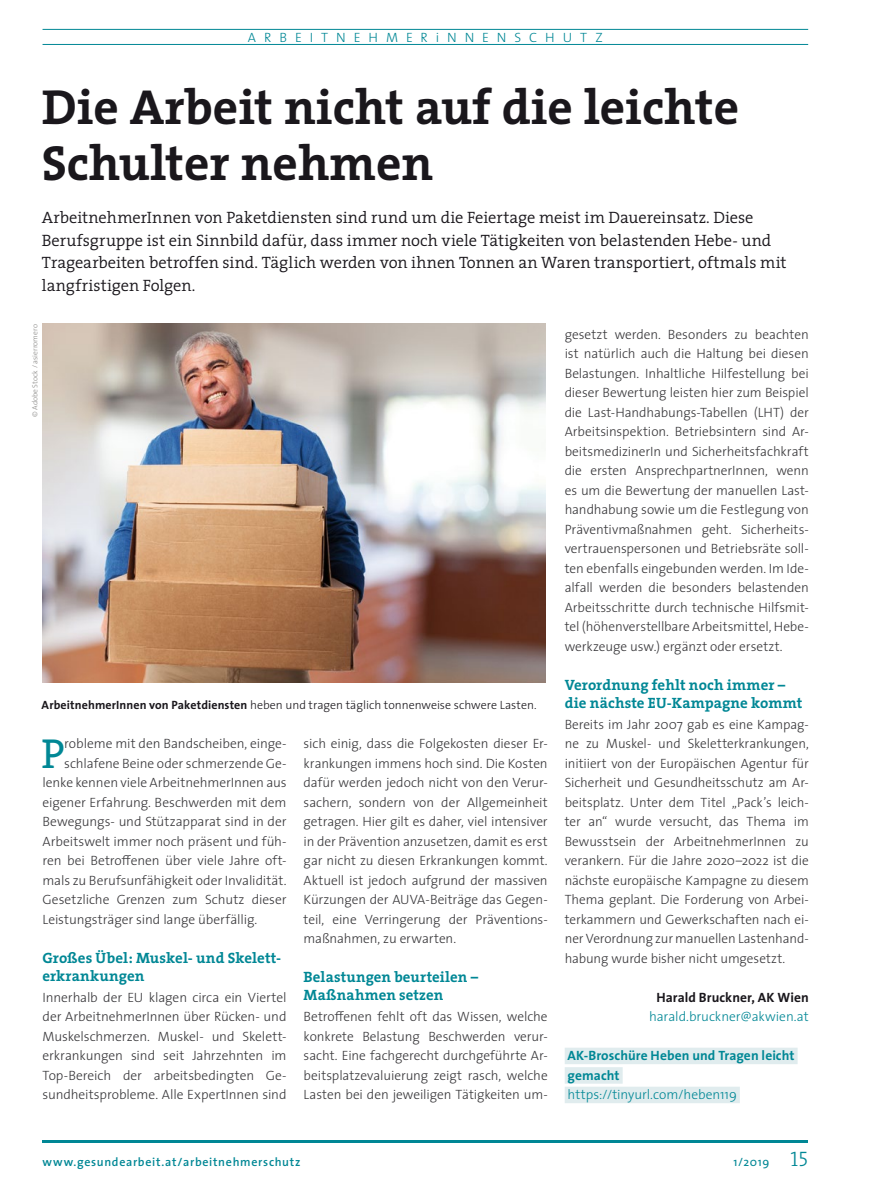
<style>
.page{position:relative;width:872px;height:1191px;background:#fff}
.page>*{position:absolute;margin:0;border:0;box-sizing:border-box;transform-origin:0 0}
.t1{font:700 49.5px/55.5px "The Serif";color:#1a171c}
.t2{font:42.45px "The Serif";color:#008795}
.t3{font:21px "The Serif Light Caps";color:#008795}
.t4{font:300 16.5px/22.5px "The Serif";color:#1a171c}
.t5{font:700 15px/18px "The Serif";letter-spacing:.005em;color:#008795}
.t6{font:300 13.5px/19.5px "The Sans";letter-spacing:-.005em;color:#38373a;text-align:justify}
.t7{font:300 13.5px "The Sans";color:#008795}
.t8{font:700 13.5px/19.5px "The Sans";letter-spacing:.005em;color:#008795}
.t9{font:300 13.5px "The Sans";letter-spacing:.59em;color:#008795}
.t10{font:700 13.5px "The Sans";letter-spacing:.005em;color:#1a171c}
.t11{font:300 12px "The Sans";color:#1a171c}
.t12{font:600 12px "The Sans";letter-spacing:.06em;color:#008795}
.t13{font:12px "The Sans";color:#008795}
.t14{font:300 7.5px "The Sans";color:#888785}
.s1{font-weight:700}
</style>
<div class="page">
<hr style="left:43px;top:29px;width:765px;height:1px;background:#008795">
<hr style="left:43px;top:44px;width:765px;height:1px;background:#008795">
<hr style="left:43px;top:1140px;width:765px;height:2px;background:#008795">
<div style="left:564px;top:1047px;width:233px;height:17px;background:#e0ecee"></div>
<div style="left:564px;top:1067px;width:58px;height:16px;background:#e0ecee"></div>
<div style="left:564px;top:1086px;width:176px;height:17px;background:#e0ecee"></div>
<img style="left:43px;top:323px;width:502px;height:359px">
<p class="t9" style="left:248px;top:26px;width:356px">ARBEITNEHMERiNNENSCHUTZ</p>
<h1 class="t1" style="left:42px;top:78px;width:699px">Die Arbeit nicht auf die leichte<br>Schulter nehmen</h1>
<p class="t4" style="left:42px;top:206px;width:746px">ArbeitnehmerInnen von Paketdiensten sind rund um die Feiertage meist im Dauereinsatz. Diese Berufsgruppe ist ein Sinnbild dafür, dass immer noch viele Tätigkeiten von belastenden Hebe- und Tragearbeiten betroffen sind. Täglich werden von ihnen Tonnen an Waren transportiert, oftmals mit langfristigen Folgen.</p>
<p class="t14" style="left:29px;top:417px;width:94px;rotate:-90deg">© Adobe Stock / asierromero</p>
<p class="t11" style="left:42px;top:695px;width:496px"><span class="s1">ArbeitnehmerInnen von Paketdiensten</span> heben und tragen täglich tonnenweise schwere Lasten.</p>
<h2 class="t2" style="left:41px;top:718px;width:24px">P</h2>
<p class="t6" style="left:64px;top:733px;width:224px">robleme mit den Bandscheiben, einge-</p>
<p class="t6" style="left:64px;top:753px;width:224px">schlafene Beine oder schmerzende Ge-</p>
<p class="t6" style="left:43px;top:772px;width:245px">lenke kennen viele ArbeitnehmerInnen aus</p>
<p class="t6" style="left:43px;top:792px;width:245px">eigener Erfahrung. Beschwerden mit dem</p>
<p class="t6" style="left:43px;top:811px;width:245px">Bewegungs- und Stützapparat sind in der</p>
<p class="t6" style="left:43px;top:831px;width:245px">Arbeitswelt immer noch präsent und füh-</p>
<p class="t6" style="left:43px;top:850px;width:245px">ren bei Betroffenen über viele Jahre oft-</p>
<p class="t6" style="left:43px;top:870px;width:245px">mals zu Berufsunfähigkeit oder Invalidität.</p>
<p class="t6" style="left:43px;top:889px;width:245px">Gesetzliche Grenzen zum Schutz dieser</p>
<p class="t6" style="left:43px;top:909px;width:216px">Leistungsträger sind lange überfällig.</p>
<p class="t5" style="left:43px;top:948px;width:240px">Großes Übel: Muskel- und Skelett&shy;erkrankungen</p>
<p class="t6" style="left:43px;top:987px;width:245px">Innerhalb der EU klagen circa ein Viertel der ArbeitnehmerInnen über Rücken- und Muskelschmerzen. Muskel- und Skelett&shy;erkrankungen sind seit Jahrzehnten im Top-Bereich der arbeitsbedingten Ge&shy;sundheitsprobleme. Alle ExpertInnen sind</p>
<p class="t6" style="left:304px;top:733px;width:245px">sich einig, dass die Folgekosten dieser Er&shy;krankungen immens hoch sind. Die Kosten dafür werden jedoch nicht von den Verur&shy;sachern, sondern von der Allgemeinheit getragen. Hier gilt es daher, viel intensiver in der Prävention anzusetzen, damit es erst gar nicht zu diesen Erkrankungen kommt.<br>Aktuell ist jedoch aufgrund der massiven Kürzungen der AUVA-Beiträge das Gegen&shy;teil, eine Verringerung der Präventions&shy;maßnahmen, zu erwarten.</p>
<p class="t5" style="left:304px;top:968px;width:176px">Belastungen beurteilen –<br>Maßnahmen setzen</p>
<p class="t6" style="left:304px;top:1006px;width:246px">Betroffenen fehlt oft das Wissen, welche konkrete Belastung Beschwerden verur&shy;sacht. Eine fachgerecht durchgeführte Ar&shy;beitsplatzevaluierung zeigt rasch, welche Lasten bei den jeweiligen Tätigkeiten um-</p>
<p class="t6" style="left:564px;top:324px;width:245px">gesetzt werden. Besonders zu beachten ist natürlich auch die Haltung bei diesen Belastungen. Inhaltliche Hilfestellung bei dieser Bewertung leisten hier zum Beispiel die Last-Handhabungs-Tabellen (LHT) der Arbeitsinspektion. Betriebsintern sind Ar&shy;beitsmedizinerIn und Sicherheitsfachkraft die ersten AnsprechpartnerInnen, wenn es um die Bewertung der manuellen Last&shy;handhabung sowie um die Festlegung von Präventivmaßnahmen geht. Sicherheits&shy;vertrauenspersonen und Betriebsräte soll&shy;ten ebenfalls eingebunden werden. Im Ide&shy;alfall werden die besonders belastenden Arbeitsschritte durch technische Hilfsmit&shy;tel (höhenverstellbare Arbeitsmittel, Hebe&shy;werkzeuge usw.) ergänzt oder ersetzt.</p>
<p class="t5" style="left:564px;top:675px;width:239px">Verordnung fehlt noch immer – die nächste EU-Kampagne kommt</p>
<p class="t6" style="left:564px;top:714px;width:246px">Bereits im Jahr 2007 gab es eine Kampag&shy;ne zu Muskel- und Skeletterkrankungen, initiiert von der Europäischen Agentur für Sicherheit und Gesundheitsschutz am Ar&shy;beitsplatz. Unter dem Titel „Pack’s leich&shy;ter an“ wurde versucht, das Thema im Bewusstsein der ArbeitnehmerInnen zu verankern. Für die Jahre 2020–2022 ist die nächste europäische Kampagne zu diesem Thema geplant. Die Forderung von Arbei&shy;terkammern und Gewerkschaften nach ei&shy;ner Verordnung zur manuellen Lastenhand&shy;habung wurde bisher nicht umgesetzt.</p>
<p class="t10" style="left:656px;top:986px;width:154px">Harald Bruckner, AK Wien</p>
<p class="t7" style="left:649px;top:1005px;width:161px">harald.bruckner@akwien.at</p>
<p class="t8" style="left:567px;top:1045px;width:228px">AK-Broschüre Heben und Tragen leicht gemacht</p>
<p class="t7" style="left:567px;top:1083px;width:171px">https://tinyurl.com/heben119</p>
<p class="t12" style="left:43px;top:1151px;width:259px">www.gesundearbeit.at/arbeitnehmerschutz</p>
<h3 class="t3" style="left:790px;top:1141px;width:19px">15</h3>
<p class="t13" style="left:733px;top:1151px;width:38px">1/2019</p>
</div>
